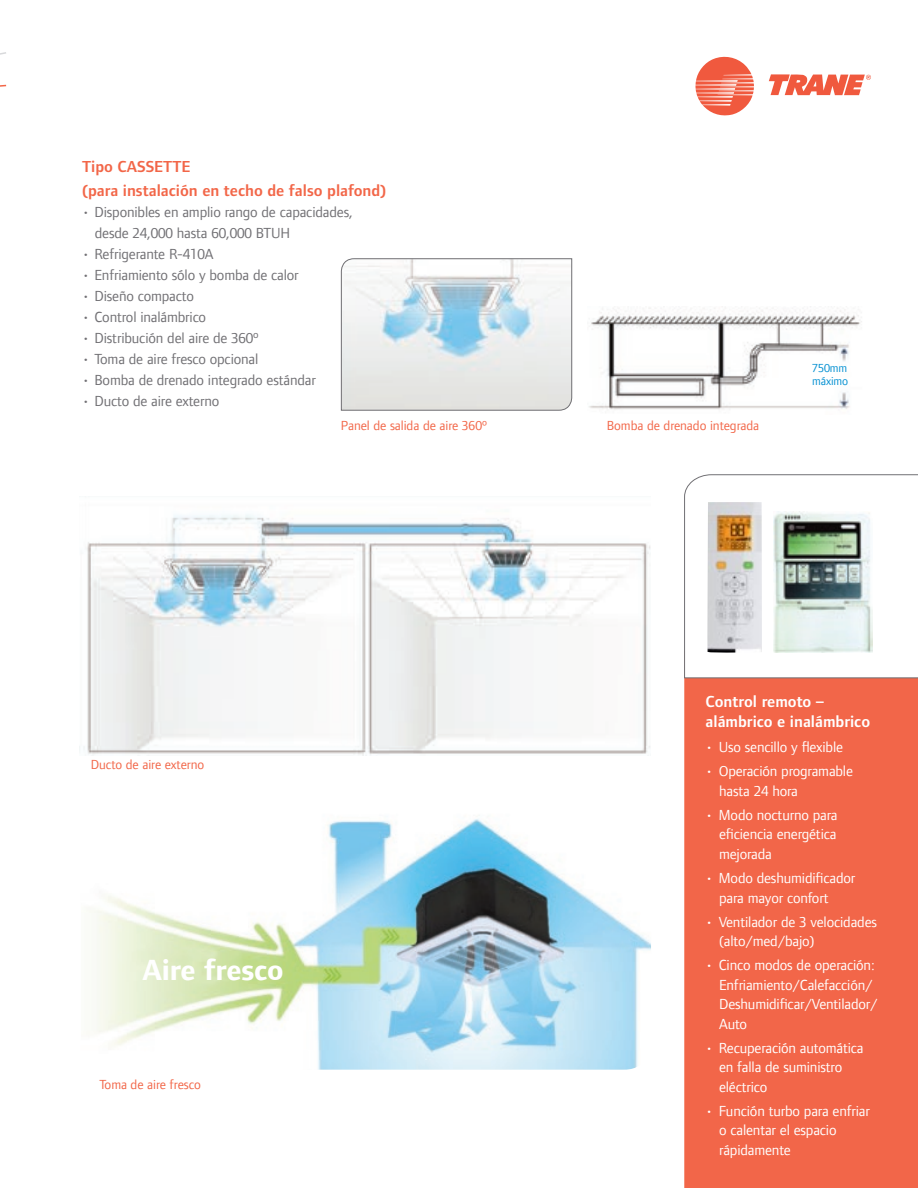
<style>
.page{position:relative;width:918px;height:1188px;background:#fff}
.page>*{position:absolute;margin:0;border:0;box-sizing:border-box;transform-origin:0 0}
.Caption_Text_-_Trane{font:700 30px "Foundry Form Sans";letter-spacing:-.005em;color:#fff}
.A_Head{font:600 16.5px/24px "Foundry Form Sans";color:#f26648}
.A_Head-2{font:600 16.5px/19.5px "Foundry Form Sans";color:#fff}
.t1{font:15px/19.5px "Foundry Form Sans";letter-spacing:-.01em;color:#fff}
.t2{font:15px/21px "Foundry Form Sans";letter-spacing:-.01em;color:#717074}
.Caption_Text_-_Trane-2{font:13.5px "Foundry Form Sans";letter-spacing:-.005em;color:#f26648}
.Caption_Text_-_Trane-3{font:12px/13.5px "Foundry Form Sans";letter-spacing:-.005em;color:#0691d2}
</style>
<div class="page">
<svg style="left:0;top:52px;width:7px;height:35px"></svg>
<svg style="left:695px;top:56px;width:59px;height:60px"></svg>
<svg style="left:769px;top:74px;width:102px;height:21px"></svg>
<img style="left:589px;top:306px;width:273px;height:104px">
<img style="left:83px;top:514px;width:567px;height:242px">
<img style="left:89px;top:818px;width:562px;height:252px">
<div style="left:684px;top:679px;width:234px;height:509px;background:#f26649"></div>
<svg style="left:684px;top:474px;width:234px;height:205px"></svg>
<svg style="left:341px;top:258px;width:231px;height:153px"></svg>
<img style="left:774px;top:511px;width:98px;height:142px">
<img style="left:707px;top:502px;width:55px;height:151px">
<p class="A_Head" style="left:82px;top:154px;width:306px">Tipo CASSETTE<br>(para instalación en techo de falso plafond)</p>
<p class="t2" style="left:95px;top:201px;width:260px;text-indent:-13px">• Disponibles en amplio rango de capacidades, desde 24,000 hasta 60,000 BTUH</p>
<p class="t2" style="left:82px;top:243px;width:133px">• Refrigerante R-410A</p>
<p class="t2" style="left:82px;top:264px;width:218px">• Enfriamiento sólo y bomba de calor</p>
<p class="t2" style="left:82px;top:285px;width:113px">• Diseño compacto</p>
<p class="t2" style="left:82px;top:306px;width:126px">• Control inalámbrico</p>
<p class="t2" style="left:82px;top:327px;width:178px">• Distribución del aire de 360º</p>
<p class="t2" style="left:82px;top:348px;width:178px">• Toma de aire fresco opcional</p>
<p class="t2" style="left:82px;top:369px;width:235px">• Bomba de drenado integrado estándar</p>
<p class="t2" style="left:82px;top:390px;width:139px">• Ducto de aire externo</p>
<p class="Caption_Text_-_Trane-2" style="left:341px;top:418px;width:147px">Panel de salida de aire 360º</p>
<p class="Caption_Text_-_Trane-2" style="left:607px;top:418px;width:154px">Bomba de drenado integrada</p>
<p class="Caption_Text_-_Trane-3" style="left:812px;top:361px;width:38px">750mm máximo</p>
<p class="Caption_Text_-_Trane-2" style="left:91px;top:757px;width:115px">Ducto de aire externo</p>
<p class="Caption_Text_-_Trane" style="left:143px;top:953px;width:142px">Aire fresco</p>
<p class="Caption_Text_-_Trane-2" style="left:99px;top:1077px;width:103px">Toma de aire fresco</p>
<p class="A_Head-2" style="left:706px;top:692px;width:166px">Control remoto – alámbrico e inalámbrico</p>
<p class="t1" style="left:706px;top:737px;width:139px">• Uso sencillo y flexible</p>
<p class="t1" style="left:719px;top:762px;width:135px;text-indent:-14px">• Operación programable hasta 24 hora</p>
<p class="t1" style="left:719px;top:805px;width:120px;text-align:justify;text-indent:-14px">• Modo nocturno para eficiencia energética mejorada</p>
<p class="t1" style="left:719px;top:868px;width:138px;text-indent:-14px">• Modo deshumidificador para mayor confort</p>
<p class="t1" style="left:719px;top:912px;width:159px;text-indent:-14px">• Ventilador de 3 velocidades (alto/med/bajo)</p>
<p class="t1" style="left:719px;top:955px;width:160px;text-indent:-14px">• Cinco modos de operación:<br>Enfriamiento/Calefacción/<br>Deshumidificar/Ventilador/<br>Auto</p>
<p class="t1" style="left:719px;top:1038px;width:146px;text-indent:-14px">• Recuperación automática en falla de suministro eléctrico</p>
<p class="t1" style="left:719px;top:1101px;width:152px;text-indent:-14px">• Función turbo para enfriar o calentar el espacio rápidamente</p>
</div>
